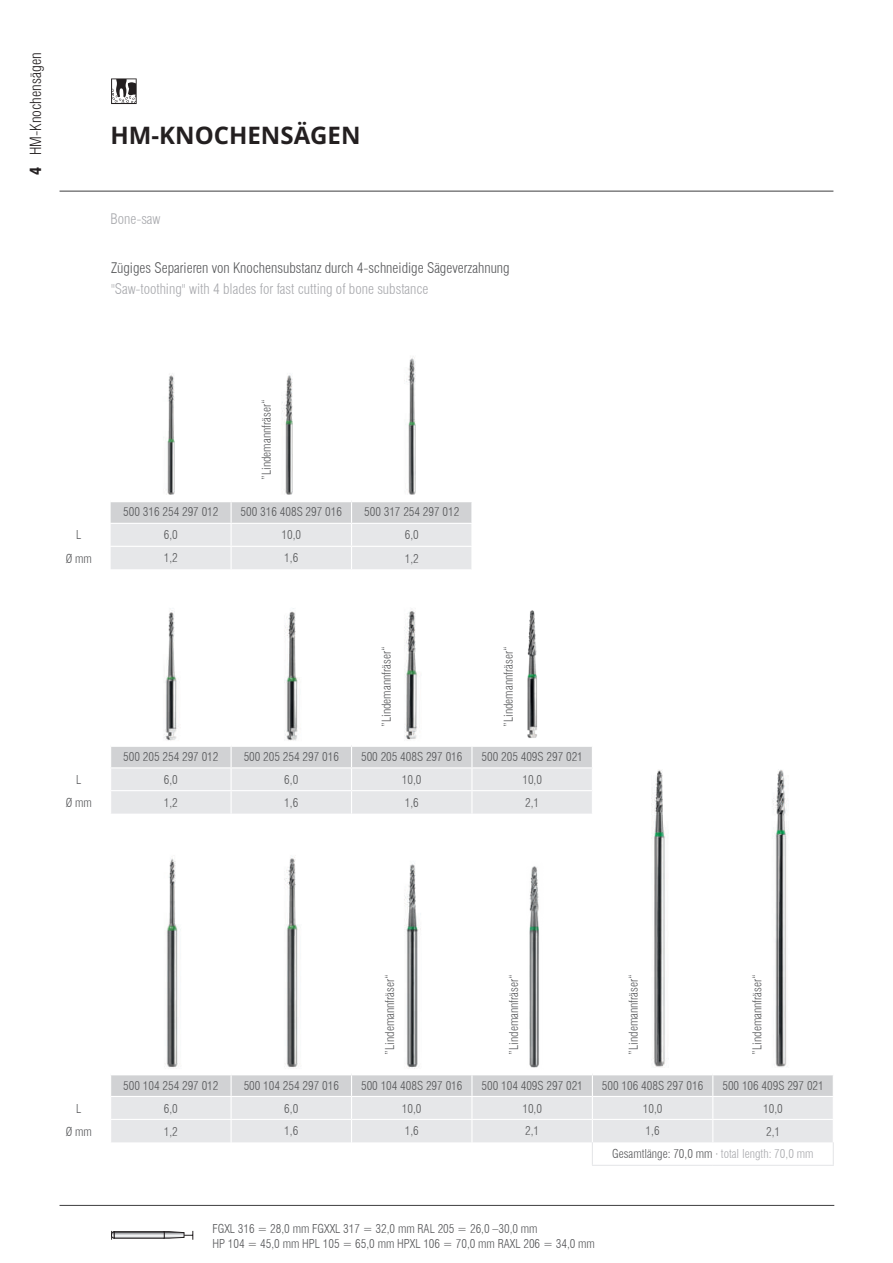
<style>
.page{position:relative;width:893px;height:1263px;background:#fff}
.page>*{position:absolute;margin:0;border:0;box-sizing:border-box;transform-origin:0 0}
.t1{font:700 24px "Open Sans";color:#231f20}
.t2{font:300 condensed 15px "Swiss 721 BT";color:#231f20}
.t3{font:900 condensed 15px "Swiss 721 BT";color:#231f20}
.t4{font:300 condensed 14.25px "Swiss 721 BT";color:#57585a}
.t5{font:300 condensed 14.25px "Swiss 721 BT";color:#a8a9ad}
.t6{font:300 condensed 12px/22.6px "Swiss 721 BT";color:#57585a}
.s1{color:#a8a9ad}
</style>
<div class="page">
<hr style="left:60px;top:191px;width:773px;height:1px;background:#3e3e3f">
<hr style="left:60px;top:1205px;width:774px;height:1px;background:#3e3e3f">
<hr style="left:592px;top:1165px;width:121px;height:1px;background:#e6e7e9">
<hr style="left:713px;top:1165px;width:121px;height:1px;background:#e6e7e9">
<svg style="left:111px;top:1074px;width:723px;height:91px"></svg>
<img style="left:164px;top:858px;width:14px;height:210px">
<img style="left:284px;top:857px;width:14px;height:211px">
<img style="left:404px;top:863px;width:17px;height:206px">
<img style="left:529px;top:866px;width:10px;height:202px">
<svg style="left:111px;top:745px;width:481px;height:69px;background:#e1e2e4"></svg>
<img style="left:164px;top:610px;width:13px;height:131px">
<img style="left:284px;top:608px;width:14px;height:133px">
<img style="left:404px;top:611px;width:16px;height:129px">
<img style="left:527px;top:610px;width:10px;height:128px">
<svg style="left:111px;top:501px;width:361px;height:68px;background:#e1e2e3"></svg>
<img style="left:166px;top:373px;width:9px;height:122px">
<img style="left:281px;top:374px;width:12px;height:121px">
<img style="left:404px;top:357px;width:12px;height:138px">
<svg style="left:164px;top:1231px;width:30px;height:9px"></svg>
<svg style="left:116px;top:1233px;width:46px;height:3px"></svg>
<div style="left:114px;top:1231px;width:50px;height:7px;border:1px solid #231f20"></div>
<svg style="left:111px;top:1231px;width:4px;height:9px"></svg>
<svg style="left:111px;top:78px;width:26px;height:26px"></svg>
<img style="left:651px;top:770px;width:18px;height:297px">
<img style="left:772px;top:769px;width:16px;height:298px">
<p class="t2" style="left:27px;top:155px;width:104px;rotate:-90deg">HM-Knochensägen</p>
<p class="t3" style="left:27px;top:175px;width:10px;rotate:-90deg">4</p>
<h1 class="t1" style="left:111px;top:119px;width:251px">HM-KNOCHENSÄGEN</h1>
<p class="t5" style="left:111px;top:210px;width:52px">Bone-saw</p>
<p class="t4" style="left:111px;top:259px;width:400px">Zügiges Separieren von Knochensubstanz durch 4-schneidige Sägeverzahnung</p>
<p class="t5" style="left:111px;top:280px;width:319px">"Saw-toothing" with 4 blades for fast cutting of bone substance</p>
<p class="t6" style="left:255px;top:480px;width:82px;rotate:-90deg">”Lindemannfräser“</p>
<p class="t6" style="left:123px;top:501px;width:97px">500 316 254 297 012</p>
<p class="t6" style="left:241px;top:501px;width:103px">500 316 408S 297 016</p>
<p class="t6" style="left:364px;top:501px;width:97px">500 317 254 297 012</p>
<p class="t6" style="left:76px;top:524px;width:7px">L</p>
<p class="t6" style="left:164px;top:524px;width:16px">6,0</p>
<p class="t6" style="left:281px;top:524px;width:21px">10,0</p>
<p class="t6" style="left:405px;top:524px;width:16px">6,0</p>
<p class="t6" style="left:66px;top:547px;width:28px">Ø mm</p>
<p class="t6" style="left:164px;top:547px;width:16px">1,2</p>
<p class="t6" style="left:284px;top:547px;width:16px">1,6</p>
<p class="t6" style="left:405px;top:547px;width:16px">1,2</p>
<p class="t6" style="left:375px;top:727px;width:82px;rotate:-90deg">”Lindemannfräser“</p>
<p class="t6" style="left:497px;top:727px;width:82px;rotate:-90deg">”Lindemannfräser“</p>
<p class="t6" style="left:123px;top:745px;width:97px">500 205 254 297 012</p>
<p class="t6" style="left:244px;top:745px;width:97px">500 205 254 297 016</p>
<p class="t6" style="left:361px;top:745px;width:103px">500 205 408S 297 016</p>
<p class="t6" style="left:481px;top:745px;width:103px">500 205 409S 297 021</p>
<p class="t6" style="left:76px;top:768px;width:7px">L</p>
<p class="t6" style="left:164px;top:768px;width:16px">6,0</p>
<p class="t6" style="left:284px;top:768px;width:16px">6,0</p>
<p class="t6" style="left:402px;top:768px;width:21px">10,0</p>
<p class="t6" style="left:522px;top:768px;width:21px">10,0</p>
<p class="t6" style="left:66px;top:791px;width:28px">Ø mm</p>
<p class="t6" style="left:164px;top:791px;width:16px">1,2</p>
<p class="t6" style="left:284px;top:791px;width:16px">1,6</p>
<p class="t6" style="left:405px;top:791px;width:16px">1,6</p>
<p class="t6" style="left:525px;top:791px;width:16px">2,1</p>
<p class="t6" style="left:378px;top:1055px;width:82px;rotate:-90deg">”Lindemannfräser“</p>
<p class="t6" style="left:502px;top:1055px;width:82px;rotate:-90deg">”Lindemannfräser“</p>
<p class="t6" style="left:622px;top:1055px;width:82px;rotate:-90deg">”Lindemannfräser“</p>
<p class="t6" style="left:746px;top:1055px;width:82px;rotate:-90deg">”Lindemannfräser“</p>
<p class="t6" style="left:123px;top:1074px;width:97px">500 104 254 297 012</p>
<p class="t6" style="left:244px;top:1074px;width:97px">500 104 254 297 016</p>
<p class="t6" style="left:361px;top:1074px;width:103px">500 104 408S 297 016</p>
<p class="t6" style="left:481px;top:1074px;width:103px">500 104 409S 297 021</p>
<p class="t6" style="left:602px;top:1074px;width:103px">500 106 408S 297 016</p>
<p class="t6" style="left:722px;top:1074px;width:103px">500 106 409S 297 021</p>
<p class="t6" style="left:76px;top:1097px;width:7px">L</p>
<p class="t6" style="left:164px;top:1097px;width:16px">6,0</p>
<p class="t6" style="left:284px;top:1097px;width:16px">6,0</p>
<p class="t6" style="left:402px;top:1097px;width:21px">10,0</p>
<p class="t6" style="left:522px;top:1097px;width:21px">10,0</p>
<p class="t6" style="left:643px;top:1097px;width:21px">10,0</p>
<p class="t6" style="left:763px;top:1097px;width:21px">10,0</p>
<p class="t6" style="left:66px;top:1120px;width:28px">Ø mm</p>
<p class="t6" style="left:164px;top:1120px;width:16px">1,2</p>
<p class="t6" style="left:284px;top:1120px;width:16px">1,6</p>
<p class="t6" style="left:405px;top:1120px;width:16px">1,6</p>
<p class="t6" style="left:525px;top:1120px;width:16px">2,1</p>
<p class="t6" style="left:646px;top:1120px;width:16px">1,6</p>
<p class="t6" style="left:612px;top:1120px;width:203px;text-indent:154px">2,1<br>Gesamtlänge: 70,0 mm · <span class="s1">total length: 70,0 mm</span></p>
<p class="t6" style="left:212px;top:1221px;width:384px;line-height:15px">FGXL 316 = 28,0 mm FGXXL 317 = 32,0 mm RAL 205 = 26,0 –30,0 mm<br>HP 104 = 45,0 mm HPL 105 = 65,0 mm HPXL 106 = 70,0 mm RAXL 206 = 34,0 mm</p>
</div>
